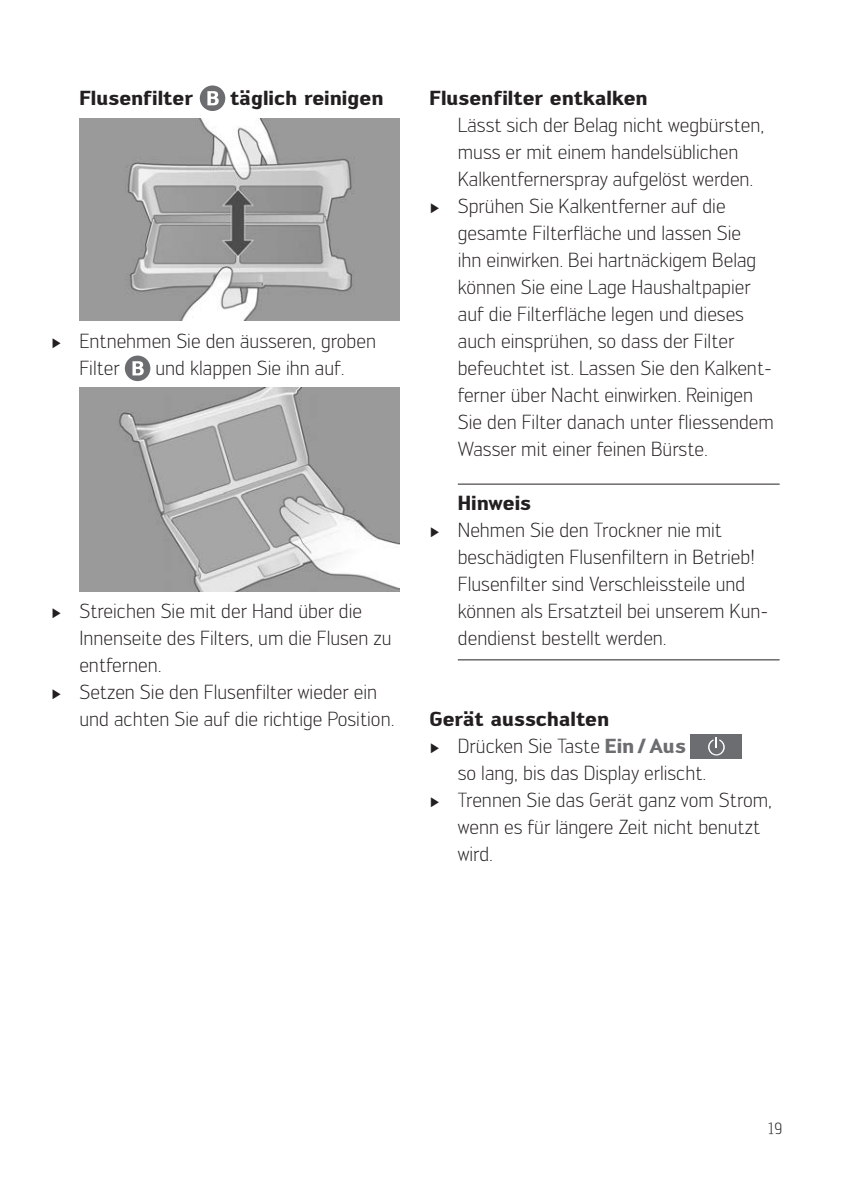
<style>
.page{position:relative;width:842px;height:1191px;background:#fff}
.page>*{position:absolute;margin:0;border:0;box-sizing:border-box;transform-origin:0 0}
.t1{font:300 20px/27px "Engel";color:#231f20}
.t2{font:700 20px "Engel";color:#231f20}
.t3{font:300 16px "Engel";color:#231f20}
.s1{font-family:"Century";font-weight:400;font-size:14px}
.s2{font-weight:700;color:#6c6d70}
</style>
<div class="page">
<div style="left:200px;top:85px;width:25px;height:26px;background:#6c6d70;border-radius:50%"></div>
<svg style="left:207px;top:91px;width:12px;height:14px"></svg>
<img style="left:79px;top:118px;width:321px;height:203px">
<div style="left:125px;top:355px;width:25px;height:26px;background:#6c6d70;border-radius:50%"></div>
<svg style="left:132px;top:361px;width:12px;height:14px"></svg>
<img style="left:79px;top:388px;width:320px;height:203px">
<hr style="left:458px;top:483px;width:322px;height:1px;background:#231f20">
<hr style="left:458px;top:659px;width:322px;height:1px;background:#231f20">
<div style="left:691px;top:734px;width:51px;height:25px;background:#6c6d70"></div>
<svg style="left:708px;top:737px;width:17px;height:18px"></svg>
<p class="t2" style="left:79px;top:86px;width:115px">Flusenfilter</p>
<p class="t2" style="left:230px;top:86px;width:155px">täglich reinigen</p>
<p class="t1" style="left:79px;top:327px;width:298px;text-indent:-28px"><span class="s1">►</span> Entnehmen Sie den äusseren, groben<br>Filter</p>
<p class="t1" style="left:155px;top:354px;width:191px">und klappen Sie ihn auf.</p>
<p class="t1" style="left:51px;top:597px;width:313px"><span class="s1">►</span> Streichen Sie mit der Hand über die</p>
<p class="t1" style="left:79px;top:624px;width:314px">Innenseite des Filters, um die Flusen zu</p>
<p class="t1" style="left:79px;top:651px;width:84px">entfernen.</p>
<p class="t1" style="left:51px;top:678px;width:328px"><span class="s1">►</span> Setzen Sie den Flusenfilter wieder ein</p>
<p class="t1" style="left:79px;top:705px;width:317px">und achten Sie auf die richtige Position.</p>
<p class="t2" style="left:429px;top:86px;width:220px">Flusenfilter entkalken</p>
<p class="t1" style="left:458px;top:111px;width:308px">Lässt sich der Belag nicht wegbürsten,</p>
<p class="t1" style="left:458px;top:138px;width:282px">muss er mit einem handelsüblichen</p>
<p class="t1" style="left:458px;top:165px;width:297px">Kalk entfernerspray aufgelöst werden.</p>
<p class="t1" style="left:429px;top:192px;width:298px"><span class="s1">►</span> Sprühen Sie Kalkentferner auf die</p>
<p class="t1" style="left:458px;top:219px;width:285px">gesamte Filterfläche und lassen Sie</p>
<p class="t1" style="left:458px;top:246px;width:300px">ihn einwirken. Bei hartnäckigem Belag</p>
<p class="t1" style="left:458px;top:273px;width:294px">können Sie eine Lage Haushaltpapier</p>
<p class="t1" style="left:458px;top:300px;width:288px">auf die Filterfläche legen und dieses</p>
<p class="t1" style="left:458px;top:327px;width:278px">auch einsprühen, so dass der Filter</p>
<p class="t1" style="left:458px;top:354px;width:316px">befeuchtet ist. Lassen Sie den Kalkent-</p>
<p class="t1" style="left:458px;top:381px;width:297px">ferner über Nacht einwirken. Reinigen</p>
<p class="t1" style="left:458px;top:408px;width:318px">Sie den Filter danach unter fliessendem</p>
<p class="t1" style="left:458px;top:435px;width:252px">Wasser mit einer feinen Bürste.</p>
<p class="t2" style="left:458px;top:491px;width:75px">Hinweis</p>
<p class="t1" style="left:429px;top:516px;width:294px"><span class="s1">►</span> Nehmen Sie den Trockner nie mit</p>
<p class="t1" style="left:458px;top:543px;width:299px">beschädigten Flusenfiltern in Betrieb!</p>
<p class="t1" style="left:458px;top:570px;width:289px">Flusenfilter sind Verschleissteile und</p>
<p class="t1" style="left:458px;top:597px;width:312px">können als Ersatzteil bei unserem Kun-</p>
<p class="t1" style="left:458px;top:624px;width:210px">dendienst bestellt werden.</p>
<p class="t2" style="left:429px;top:707px;width:181px">Gerät ausschalten</p>
<p class="t1" style="left:429px;top:732px;width:258px"><span class="s1">►</span> Drücken Sie Taste <span class="s2">Ein / Aus</span></p>
<p class="t1" style="left:458px;top:759px;width:250px">so lang, bis das Display erlischt.</p>
<p class="t1" style="left:429px;top:786px;width:344px"><span class="s1">►</span> Trennen Sie das Gerät ganz vom Strom,</p>
<p class="t1" style="left:458px;top:813px;width:304px">wenn es für längere Zeit nicht benutzt</p>
<p class="t1" style="left:458px;top:840px;width:37px">wird.</p>
<p class="t3" style="left:768px;top:1119px;width:16px">19</p>
</div>
